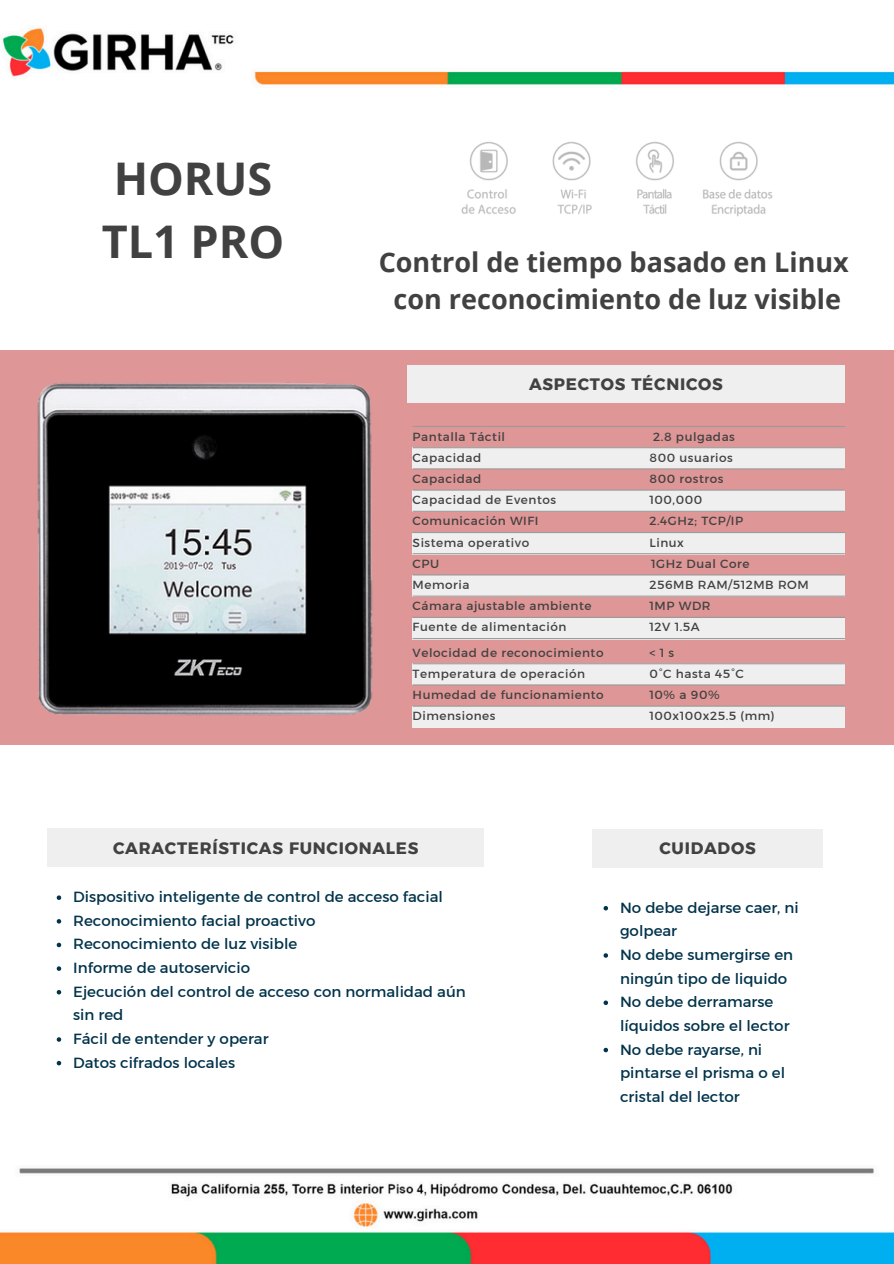
<style>
.page{position:relative;width:894px;height:1264px;background:#fff}
.page>*{position:absolute;margin:0;border:0;box-sizing:border-box;transform-origin:0 0}
.t1{font:700 45px/63px "Open Sans";color:#424141}
.t2{font:700 27px/37.2px "Open Sans";color:#424141;text-align:center}
.t3{font:16.5px "Kief Montaser Bold";letter-spacing:.045em;color:#424141}
.t4{font:15px/23.7px "Kief Montaser Regular";color:#02334b}
.t5{font:12px "Kief Montaser Regular";letter-spacing:.045em;color:#424141}
</style>
<div class="page">
<img style="left:0;top:28px;width:893px;height:1235px">
<div style="left:0;top:350px;width:893px;height:394px;background:#de9696"></div>
<hr style="left:412px;top:426px;width:432px;height:1px;background:#9a9a9b">
<div style="left:412px;top:447px;width:432px;height:22px;background:#efefef"></div>
<div style="left:412px;top:490px;width:432px;height:21px;background:#efefef"></div>
<hr style="left:412px;top:447px;width:432px;height:1px;background:#9a9a9b">
<hr style="left:412px;top:468px;width:432px;height:1px;background:#9a9a9b">
<hr style="left:412px;top:489px;width:432px;height:1px;background:#9a9a9b">
<hr style="left:412px;top:511px;width:432px;height:1px;background:#9a9a9b">
<div style="left:412px;top:533px;width:432px;height:21px;background:#efefef"></div>
<div style="left:412px;top:575px;width:432px;height:21px;background:#efefef"></div>
<div style="left:412px;top:618px;width:432px;height:21px;background:#efefef"></div>
<hr style="left:412px;top:532px;width:432px;height:1px;background:#9a9a9b">
<hr style="left:412px;top:553px;width:432px;height:1px;background:#9a9a9b">
<hr style="left:412px;top:574px;width:432px;height:1px;background:#9a9a9b">
<hr style="left:412px;top:595px;width:432px;height:1px;background:#9a9a9b">
<hr style="left:412px;top:617px;width:432px;height:1px;background:#9a9a9b">
<hr style="left:412px;top:638px;width:432px;height:1px;background:#9a9a9b">
<div style="left:407px;top:365px;width:437px;height:38px;background:#efefef"></div>
<div style="left:412px;top:663px;width:432px;height:22px;background:#efefef"></div>
<div style="left:412px;top:706px;width:432px;height:21px;background:#efefef"></div>
<hr style="left:412px;top:663px;width:432px;height:1px;background:#9a9a9b">
<hr style="left:412px;top:684px;width:432px;height:1px;background:#9a9a9b">
<hr style="left:412px;top:705px;width:432px;height:1px;background:#9a9a9b">
<div style="left:48px;top:828px;width:435px;height:39px;background:#efefef"></div>
<svg style="left:57px;top:895px;width:4px;height:5px"></svg>
<svg style="left:57px;top:919px;width:4px;height:4px"></svg>
<svg style="left:57px;top:942px;width:4px;height:5px"></svg>
<svg style="left:57px;top:966px;width:4px;height:4px"></svg>
<svg style="left:57px;top:990px;width:4px;height:4px"></svg>
<svg style="left:57px;top:1037px;width:4px;height:4px"></svg>
<svg style="left:57px;top:1060px;width:4px;height:5px"></svg>
<div style="left:592px;top:828px;width:230px;height:39px;background:#efefef"></div>
<svg style="left:603px;top:906px;width:5px;height:4px"></svg>
<svg style="left:603px;top:953px;width:5px;height:4px"></svg>
<svg style="left:603px;top:1000px;width:5px;height:5px"></svg>
<svg style="left:603px;top:1047px;width:5px;height:5px"></svg>
<img style="left:37px;top:382px;width:336px;height:334px">
<img style="left:451px;top:140px;width:324px;height:80px">
<p class="t1" style="left:102px;top:146px;width:184px">HORUS<br>TL1 PRO</p>
<p class="t2" style="left:378px;top:243px;width:471px">Control de tiempo basado en Linux con reconocimiento de luz visible</p>
<p class="t3" style="left:529px;top:374px;width:195px">ASPECTOS TÉCNICOS</p>
<p class="t5" style="left:412px;top:429px;width:94px">Pantalla Táctil</p>
<h1 class="t5" style="left:653px;top:429px;width:83px">2.8 pulgadas</h1>
<h2 class="t5" style="left:412px;top:450px;width:70px">Capacidad</h2>
<h3 class="t5" style="left:649px;top:450px;width:85px">800 usuarios</h3>
<p class="t5" style="left:412px;top:471px;width:70px">Capacidad</p>
<p class="t5" style="left:649px;top:471px;width:75px">800 rostros</p>
<p class="t5" style="left:412px;top:492px;width:145px">Capacidad de Eventos</p>
<p class="t5" style="left:649px;top:492px;width:54px">100,000</p>
<p class="t5" style="left:412px;top:514px;width:127px">Comunicación WIFI</p>
<p class="t5" style="left:649px;top:514px;width:95px">2.4GHz; TCP/IP</p>
<p class="t5" style="left:412px;top:535px;width:118px">Sistema operativo</p>
<p class="t5" style="left:649px;top:535px;width:36px">Linux</p>
<p class="t5" style="left:412px;top:556px;width:28px">CPU</p>
<p class="t5" style="left:651px;top:556px;width:100px">1GHz Dual Core</p>
<p class="t5" style="left:412px;top:577px;width:58px">Memoria</p>
<p class="t5" style="left:649px;top:577px;width:161px">256MB RAM/512MB ROM</p>
<h5 class="t5" style="left:412px;top:598px;width:180px">Cámara ajustable ambiente</h5>
<p class="t5" style="left:649px;top:598px;width:63px">1MP WDR</p>
<p class="t5" style="left:412px;top:620px;width:155px">Fuente de alimentación</p>
<h5 class="t5" style="left:649px;top:620px;width:52px">12V 1.5A</h5>
<h5 class="t5" style="left:412px;top:645px;width:192px">Velocidad de reconocimiento</h5>
<p class="t5" style="left:649px;top:645px;width:26px">&lt;1s</p>
<h5 class="t5" style="left:412px;top:666px;width:174px">Temperatura de operación</h5>
<p class="t5" style="left:649px;top:666px;width:96px">0°C hasta 45°C</p>
<p class="t5" style="left:412px;top:687px;width:193px">Humedad de funcionamiento</p>
<p class="t5" style="left:649px;top:687px;width:72px">10% a 90%</p>
<p class="t5" style="left:412px;top:708px;width:84px">Dimensiones</p>
<p class="t5" style="left:649px;top:708px;width:127px">100x100x25.5 (mm)</p>
<p class="t3" style="left:113px;top:838px;width:307px">CARACTERÍSTICAS FUNCIONALES</p>
<p class="t4" style="left:73px;top:885px;width:371px">Dispositivo inteligente de control de acceso facial</p>
<p class="t4" style="left:73px;top:908px;width:244px">Reconocimiento facial proactivo</p>
<p class="t4" style="left:73px;top:932px;width:225px">Reconocimiento de luz visible</p>
<h3 class="t4" style="left:73px;top:955px;width:178px">Informe de autoservicio</h3>
<p class="t4" style="left:73px;top:979px;width:394px">Ejecución del control de acceso con normalidad aún sin red</p>
<p class="t4" style="left:73px;top:1026px;width:197px">Fácil de entender y operar</p>
<p class="t4" style="left:73px;top:1050px;width:163px">Datos cifrados locales</p>
<p class="t3" style="left:659px;top:837px;width:98px">CUIDADOS</p>
<p class="t4" style="left:620px;top:895px;width:180px">No debe dejarse caer, ni golpear</p>
<p class="t4" style="left:620px;top:942px;width:175px">No debe sumergirse en ningún tipo de liquido</p>
<p class="t4" style="left:620px;top:990px;width:171px">No debe derramarse líquidos sobre el lector</p>
<h3 class="t4" style="left:620px;top:1037px;width:166px">No debe rayarse, ni pintarse el prisma o el cristal del lector</h3>
</div>
